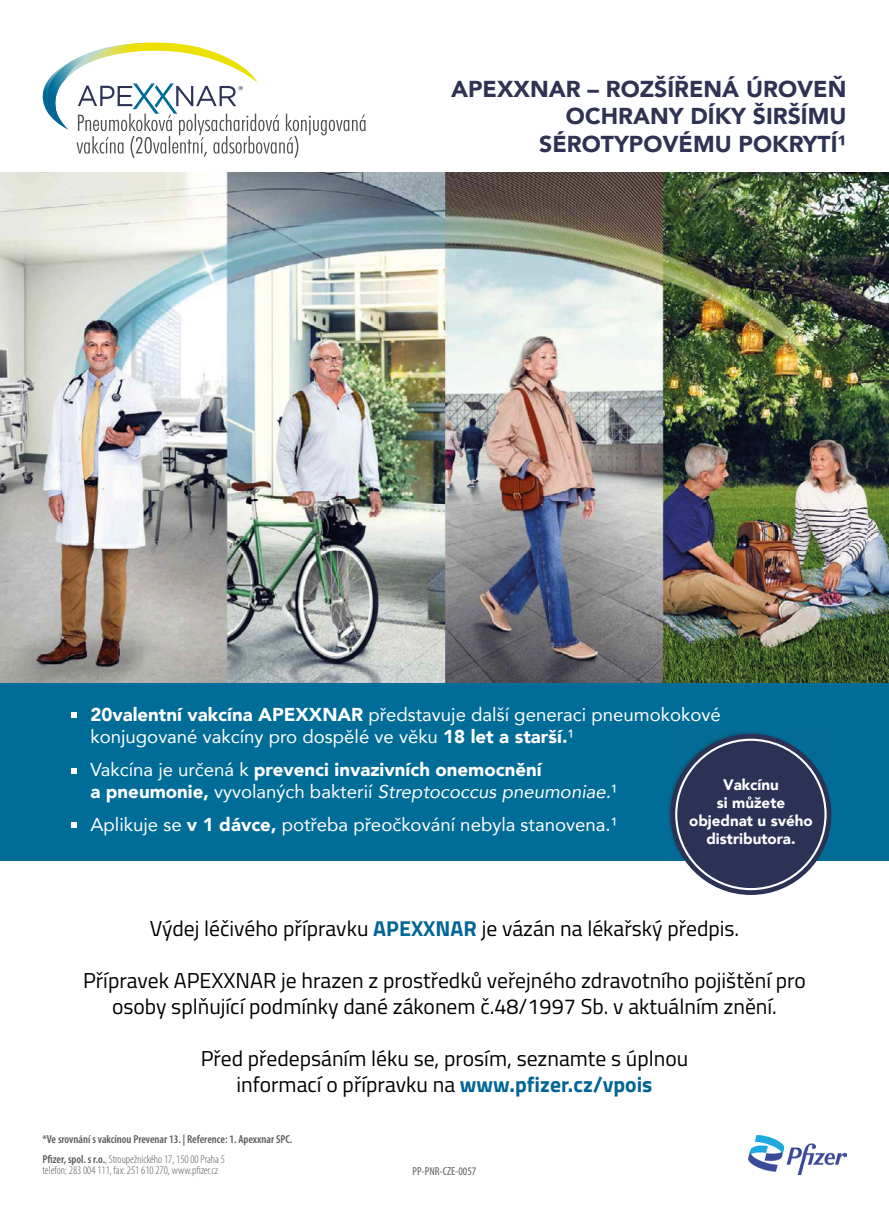
<style>
.page{position:relative;width:889px;height:1217px;background:#fff}
.page>*{position:absolute;margin:0;border:0;box-sizing:border-box;transform-origin:0 0}
.t1{font:900 22.95px/27.6px "Avenir";color:#2f3253;text-align:right}
.t2{font:21.6px/26px "Titillium";color:#000;text-align:center}
.t3{font:18.6px/22.4px "Avenir";color:#fff}
.t4{font:900 18.6px/22.4px "Avenir";color:#fff}
.t5{font:900 15.15px/18.1px "Avenir";color:#fff;text-align:center}
.t6{font:600 condensed 11.55px/19.5px "Myriad Pro";color:#5b5b5c}
.t7{font:300 condensed 11.55px "Myriad Pro";color:#5b5b5c}
.t8{font:condensed 11.55px "Myriad Pro";color:#625e5d}
.s1{font-weight:900}
.s2{font-weight:400}
.s3{font-weight:400;font-style:italic}
.s4{font-weight:700;color:#006597}
.s5{font-weight:300}
</style>
<div class="page">
<img style="left:0;top:172px;width:889px;height:510px">
<div style="left:0;top:682px;width:889px;height:178px;background:#006c98"></div>
<svg style="left:666px;top:860px;width:169px;height:35px"></svg>
<img style="left:668px;top:732px;width:162px;height:125px">
<div style="left:670px;top:733px;width:161px;height:161px;background:#2b3256;border-radius:50%"></div>
<svg style="left:42px;top:43px;width:323px;height:115px"></svg>
<svg style="left:72px;top:712px;width:5px;height:5px"></svg>
<svg style="left:72px;top:768px;width:5px;height:6px"></svg>
<svg style="left:72px;top:822px;width:5px;height:5px"></svg>
<img style="left:748px;top:1135px;width:98px;height:39px">
<p class="t1" style="left:451px;top:74px;width:397px">APEXXNAR – ROZŠÍŘENÁ ÚROVEŇ<br>OCHRANY DÍKY ŠIRŠÍMU<br>SÉROTYPOVÉMU POKRYTÍ¹</p>
<p class="t3" style="left:90px;top:702px;width:632px"><span class="s1">20valentní vakcína APEXXNAR</span> představuje další generaci pneumokokové konjugované vakcíny pro dospělé ve věku <span class="s1">18 let a starší.</span>¹</p>
<p class="t4" style="left:90px;top:757px;width:529px"><span class="s2">Vakcína je určená k</span> prevenci invazivních onemocnění<br>a pneumonie, <span class="s2">vyvolaných bakterií</span> <span class="s3">Streptococcus pneumoniae.</span><span class="s2">¹</span></p>
<p class="t3" style="left:90px;top:812px;width:528px">Aplikuje se <span class="s1">v 1 dávce,</span> potřeba přeočkování nebyla stanovena.¹</p>
<p class="t5" style="left:689px;top:774px;width:125px">Vakcínu<br>si můžete objednat u svého distributora.</p>
<p class="t2" style="left:150px;top:914px;width:591px">Výdej léčivého přípravku <span class="s4">APEXXNAR</span> je vázán na lékařský předpis.</p>
<p class="t2" style="left:83px;top:965px;width:724px">Přípravek APEXXNAR je hrazen z prostředků veřejného zdravotního pojištění pro osoby splňující podmínky dané zákonem č.48/1997 Sb. v aktuálním znění.</p>
<p class="t2" style="left:201px;top:1043px;width:489px">Před předepsáním léku se, prosím, seznamte s úplnou informací o přípravku na <span class="s4">www.pfizer.cz/vpois</span></p>
<p class="t6" style="left:43px;top:1129px;width:251px">*Ve srovnání s vakcínou Prevenar 13. | Reference: 1. Apexxnar SPC.<br>Pfizer, spol. s r.o.<span class="s5">, Stroupežnického 17, 150 00 Praha 5</span></p>
<p class="t7" style="left:43px;top:1163px;width:177px">telefon: 283 004 111, fax: 251 610 270, www.pfizer.cz</p>
<p class="t8" style="left:412px;top:1163px;width:65px">PP-PNR-CZE-0057</p>
</div>
